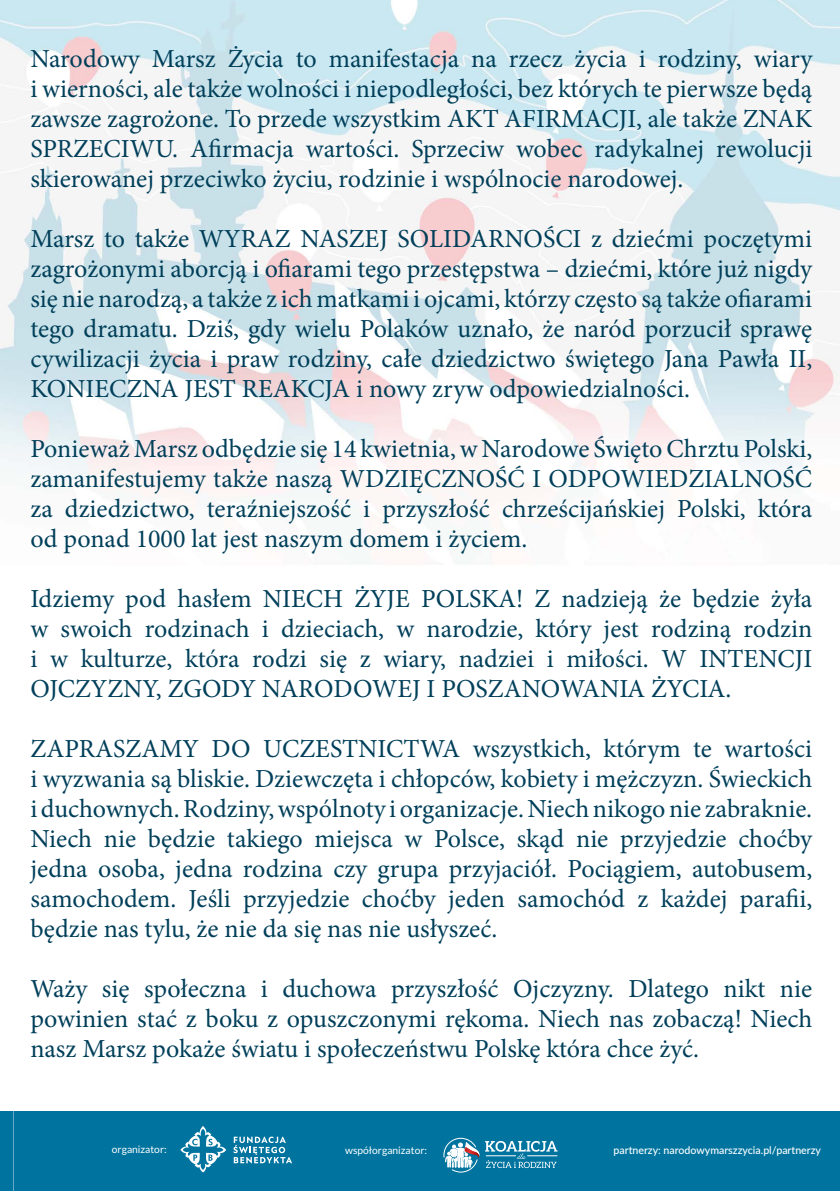
<style>
.page{position:relative;width:840px;height:1191px;background:#fff}
.page>*{position:absolute;margin:0;border:0;box-sizing:border-box;transform-origin:0 0}
.t1{font:26px/30px "Minion Pro";color:#003f5a;text-align:justify}
.t2{font:500 10.6px "Lato";color:#fff}
.t3{font:10.2px "Lato";color:#fff}
</style>
<div class="page">
<img style="left:0;top:0;width:839px;height:564px">
<div style="left:0;top:1111px;width:839px;height:80px;background:#00749f"></div>
<svg style="left:13px;top:1111px;width:559px;height:80px;background:#0c7aa3"></svg>
<p class="t1" style="left:30px;top:44px;width:783px">Narodowy Marsz Życia to manifestacja na rzecz życia i rodziny, wiary i wierności, ale także wolności i niepodległości, bez których te pierwsze będą zawsze zagrożone. To przede wszystkim AKT AFIRMACJI, ale także ZNAK SPRZECIWU. Afirmacja wartości. Sprzeciw wobec radykalnej rewolucji skierowanej przeciwko życiu, rodzinie i wspólnocie narodowej.</p>
<p class="t1" style="left:30px;top:224px;width:783px">Marsz to także WYRAZ NASZEJ SOLIDARNOŚCI z dziećmi poczętymi zagrożonymi aborcją i ofiarami tego przestępstwa – dziećmi, które już nigdy się nie narodzą, a także z ich matkami i ojcami, którzy często są także ofiarami tego dramatu. Dziś, gdy wielu Polaków uznało, że naród porzucił sprawę cywilizacji życia i praw rodziny, całe dziedzictwo świętego Jana Pawła II, KONIECZNA JEST REAKCJA i nowy zryw odpowiedzialności.</p>
<p class="t1" style="left:30px;top:434px;width:783px">Ponieważ Marsz odbędzie się 14 kwietnia, w Narodowe Święto Chrztu Polski, zamanifestujemy także naszą WDZIĘCZNOŚĆ I ODPOWIEDZIALNOŚĆ za dziedzictwo, teraźniejszość i przyszłość chrześcijańskiej Polski, która od ponad 1000 lat jest naszym domem i życiem.</p>
<p class="t1" style="left:30px;top:584px;width:783px">Idziemy pod hasłem NIECH ŻYJE POLSKA! Z nadzieją że będzie żyła w swoich rodzinach i dzieciach, w narodzie, który jest rodziną rodzin i w kulturze, która rodzi się z wiary, nadziei i miłości. W INTENCJI OJCZYZNY, ZGODY NARODOWEJ I POSZANOWANIA ŻYCIA.</p>
<p class="t1" style="left:30px;top:734px;width:783px">ZAPRASZAMY DO UCZESTNICTWA wszystkich, którym te wartości i wyzwania są bliskie. Dziewczęta i chłopców, kobiety i mężczyzn. Świeckich i duchownych. Rodziny, wspólnoty i organizacje. Niech nikogo nie zabraknie.<br>Niech nie będzie takiego miejsca w Polsce, skąd nie przyjedzie choćby jedna osoba, jedna rodzina czy grupa przyjaciół. Pociągiem, autobusem, samochodem. Jeśli przyjedzie choćby jeden samochód z każdej parafii, będzie nas tylu, że nie da się nas nie usłyszeć.</p>
<p class="t1" style="left:30px;top:974px;width:783px">Waży się społeczna i duchowa przyszłość Ojczyzny. Dlatego nikt nie powinien stać z boku z opuszczonymi rękoma. Niech nas zobaczą! Niech nasz Marsz pokaże światu i społeczeństwu Polskę która chce żyć.</p>
<p class="t3" style="left:112px;top:1143px;width:56px">organizator:</p>
<p class="t3" style="left:345px;top:1144px;width:83px">współorganizator:</p>
<p class="t2" style="left:613px;top:1142px;width:209px">partnerzy: narodowymarszzycia.pl/partnerzy</p>
</div>
